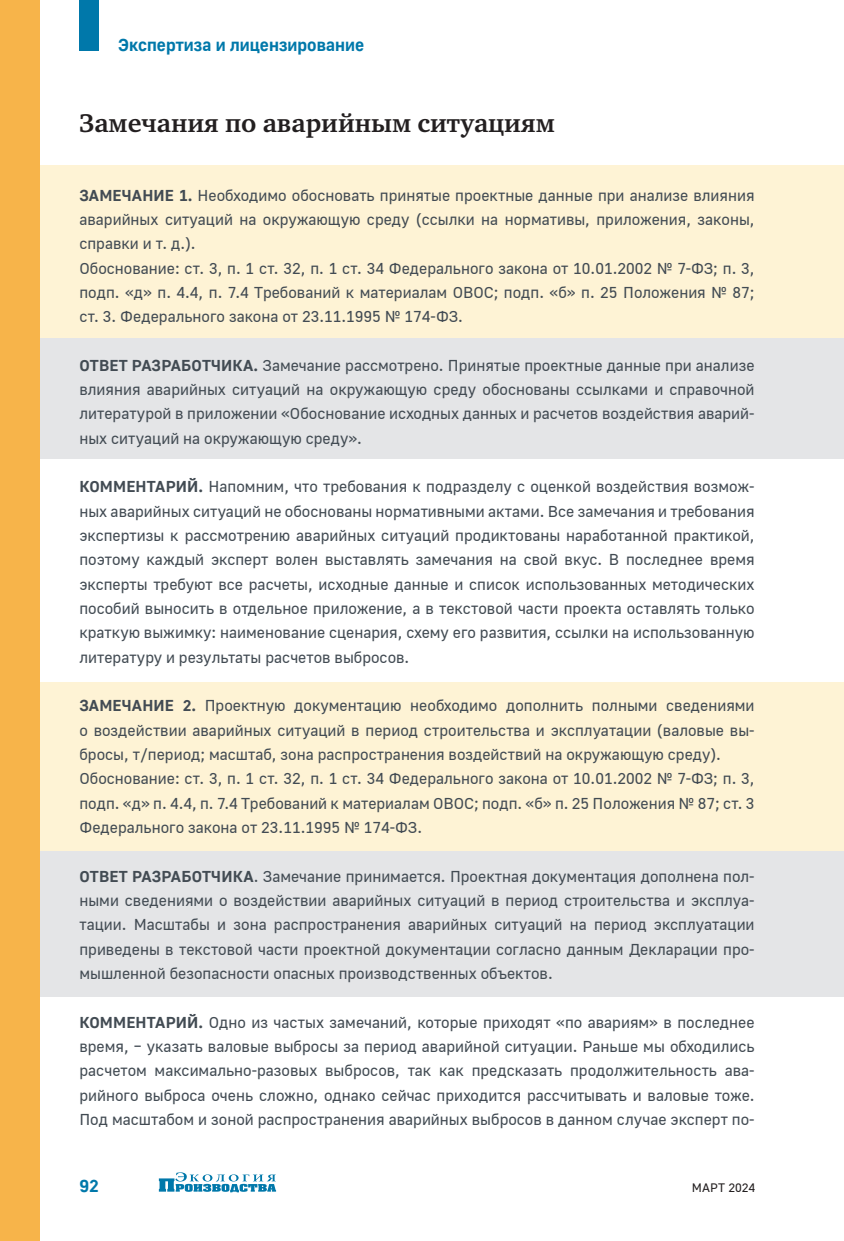
<style>
.page{position:relative;width:844px;height:1241px;background:#fff}
.page>*{position:absolute;margin:0;border:0;box-sizing:border-box;transform-origin:0 0}
.Подзаголовок{font:700 26.25px "Charter C";color:#231f20}
.t1{font:700 17.5px "Golos UI";color:#0078aa}
.Подвал_текст{font:15.75px/24.3px "Golos UI";color:#424b53;text-align:justify}
.t2{font:12.25px "Golos UI";letter-spacing:.005em;color:#231f20}
.s1{font-weight:700}
</style>
<div class="page">
<div style="left:40px;top:165px;width:803px;height:174px;background:#fef3d5"></div>
<div style="left:40px;top:681px;width:803px;height:169px;background:#fef3d5"></div>
<div style="left:40px;top:339px;width:803px;height:120px;background:#e4e5e7"></div>
<div style="left:40px;top:850px;width:803px;height:146px;background:#e4e5e7"></div>
<div style="left:0;top:0;width:40px;height:1240px;background:#f7b44a"></div>
<svg style="left:159px;top:1172px;width:117px;height:20px"></svg>
<div style="left:79px;top:0;width:20px;height:51px;background:#0078aa"></div>
<p class="t1" style="left:118px;top:34px;width:247px">Экспертиза и лицензирование</p>
<p class="Подзаголовок" style="left:79px;top:109px;width:477px">Замечания по аварийным ситуациям</p>
<p class="Подвал_текст" style="left:79px;top:183px;width:676px"><span class="s1">ЗАМЕЧАНИЕ 1.</span> Необходимо обосновать принятые проектные данные при анализе влияния аварийных ситуаций на окружающую среду (ссылки на нормативы, приложения, законы, справки и т. д.).</p>
<p class="Подвал_текст" style="left:79px;top:256px;width:676px">Обоснование: ст. 3, п. 1 ст. 32, п. 1 ст. 34 Федерального закона от 10.01.2002 № 7-ФЗ; п. 3, подп. «д» п. 4.4, п. 7.4 Требований к материалам ОВОС; подп. «б» п. 25 Положения № 87; ст. 3. Федерального закона от 23.11.1995 № 174-ФЗ.</p>
<p class="Подвал_текст" style="left:79px;top:353px;width:676px"><span class="s1">ОТВЕТ РАЗРАБОТЧИКА.</span> Замечание рассмотрено. Принятые проектные данные при анализе влияния аварийных ситуаций на окружающую среду обоснованы ссылками и справочной литературой в приложении «Обоснование исходных данных и расчетов воздействия аварий&shy;ных ситуаций на окружающую среду».</p>
<p class="Подвал_текст" style="left:79px;top:474px;width:676px"><span class="s1">КОММЕНТАРИЙ.</span> Напомним, что требования к подразделу с оценкой воздействия возмож&shy;ных аварийных ситуаций не обоснованы нормативными актами. Все замечания и требования экспертизы к рассмотрению аварийных ситуаций продиктованы наработанной практикой, поэтому каждый эксперт волен выставлять замечания на свой вкус. В последнее время эксперты требуют все расчеты, исходные данные и список использованных методических пособий выносить в отдельное приложение, а в текстовой части проекта оставлять только краткую выжимку: наименование сценария, схему его развития, ссылки на использованную литературу и результаты расчетов выбросов.</p>
<p class="Подвал_текст" style="left:79px;top:693px;width:676px"><span class="s1">ЗАМЕЧАНИЕ 2.</span> Проектную документацию необходимо дополнить полными сведениями о воздействии аварийных ситуаций в период строительства и эксплуатации (валовые вы&shy;бросы, т/период; масштаб, зона распространения воздействий на окружающую среду).</p>
<p class="Подвал_текст" style="left:79px;top:766px;width:676px">Обоснование: ст. 3, п. 1 ст. 32, п. 1 ст. 34 Федерального закона от 10.01.2002 № 7-ФЗ; п. 3, подп. «д» п. 4.4, п. 7.4 Требований к материалам ОВОС; подп. «б» п. 25 Положения № 87; ст. 3<br>Федерального закона от 23.11.1995 № 174-ФЗ.</p>
<p class="Подвал_текст" style="left:79px;top:863px;width:676px"><span class="s1">ОТВЕТ РАЗРАБОТЧИКА</span>. Замечание принимается. Проектная документация дополнена пол&shy;ными сведениями о воздействии аварийных ситуаций в период строительства и эксплуа&shy;тации. Масштабы и зона распространения аварийных ситуаций на период эксплуатации приведены в текстовой части проектной документации согласно данным Декларации про&shy;мышленной безопасности опасных производственных объектов.</p>
<p class="Подвал_текст" style="left:79px;top:1009px;width:676px"><span class="s1">КОММЕНТАРИЙ.</span> Одно из частых замечаний, которые приходят «по авариям» в последнее время, – указать валовые выбросы за период аварийной ситуации. Раньше мы обходились расчетом максимально-разовых выбросов, так как предсказать продолжительность ава&shy;рийного выброса очень сложно, однако сейчас приходится рассчитывать и валовые тоже.<br>Под масштабом и зоной распространения аварийных выбросов в данном случае эксперт по-</p>
<p class="t1" style="left:79px;top:1175px;width:21px">92</p>
<p class="t2" style="left:691px;top:1180px;width:65px">МАРТ 2024</p>
</div>
